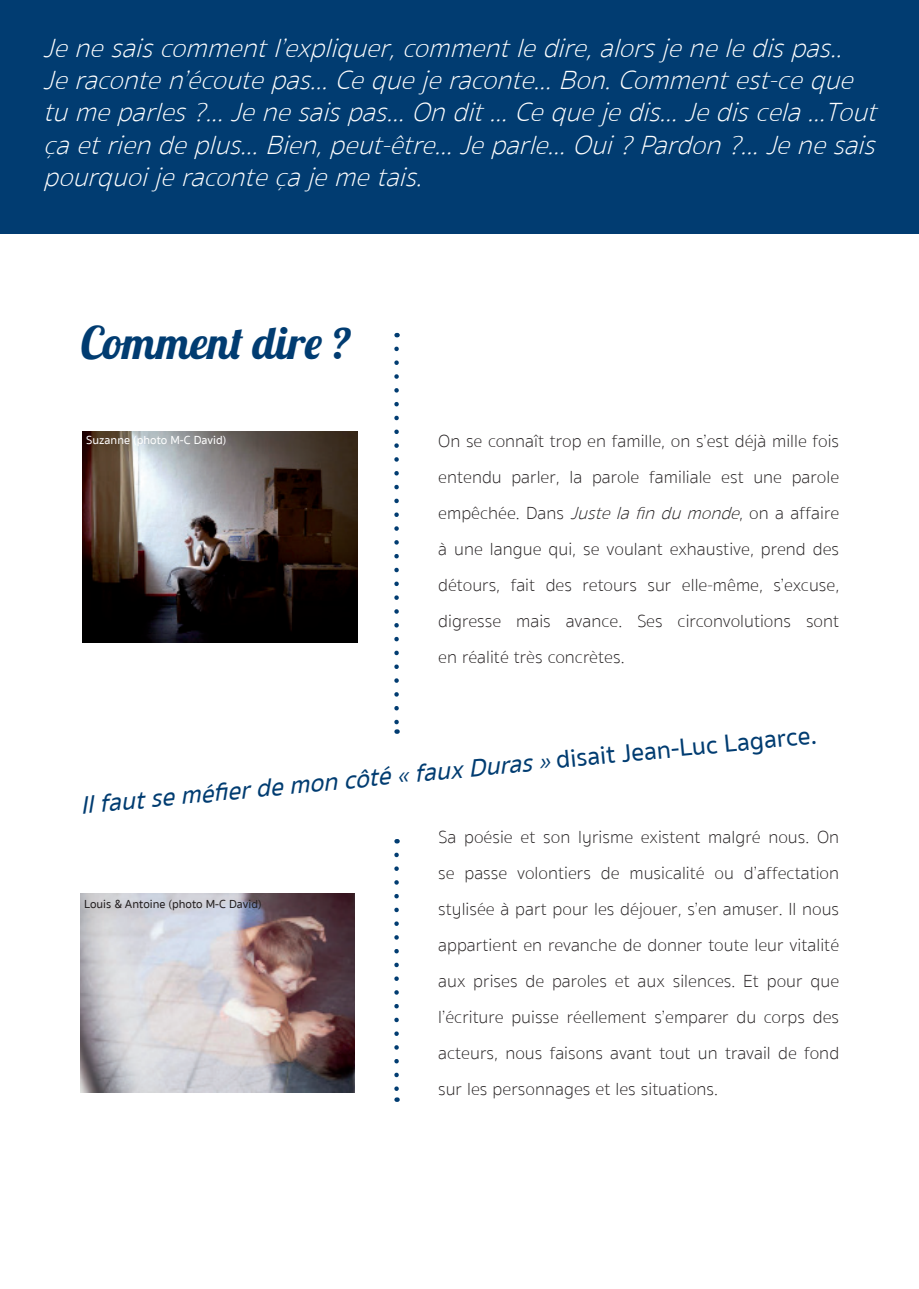
<style>
.page{position:relative;width:919px;height:1289px;background:#fff}
.page>*{position:absolute;margin:0;border:0;box-sizing:border-box;transform-origin:0 0}
.t1{font:45px "Lobster 1.4";color:#013c71}
.t2{font:italic 100 27px/32.4px "Sukhumvit Set";color:#fff}
.t3{font:italic 500 25.5px "Sukhumvit Set";color:#013c71}
.t4{font:100 18px/36px "Sukhumvit Set";color:#231f20;text-align:justify}
.t5{font:500 12px "Sukhumvit Set";color:#231f20}
.t6{font:500 12px "Sukhumvit Set";color:#fff}
.s1{font-style:italic}
.s2{font-style:normal}
</style>
<div class="page">
<img style="left:83px;top:432px;width:274px;height:211px">
<img style="left:81px;top:893px;width:274px;height:199px">
<div style="left:0;top:0;width:918px;height:234px;background:#013c71"></div>
<svg style="left:394px;top:349px;width:5px;height:384px"></svg>
<svg style="left:394px;top:854px;width:5px;height:247px"></svg>
<p class="t2" style="left:43px;top:32px;width:844px">Jenesaiscommentl’expliquer,commentledire,alorsjeneledispas..<br>Jeraconten’écoutepas…Cequejeraconte…Bon.Commentest-ceque tumeparles?...Jenesaispas…Ondit…Cequejedis…Jediscela…Tout çaetriendeplus…Bien,peut-être…Jeparle…Oui?Pardon?...Jenesais pourquoijeraconteçajemetais.</p>
<p class="t1" style="left:81px;top:314px;width:272px">Comment dire ?</p>
<p class="t6" style="left:86px;top:431px;width:142px">Suzanne (photo M-C David)</p>
<p class="t4" style="left:438px;top:423px;width:402px">On se connaît trop en famille, on s’est déjà mille fois entendu parler, la parole familiale est une parole empêchée. Dans <span class="s1">Justelafindumonde</span>, on a affaire à une langue qui, se voulant exhaustive, prend des détours, fait des retours sur elle-même, s’excuse, digresse mais avance. Ses circonvolutions sont en réalité très concrètes.</p>
<p class="t3" style="left:79px;top:790px;width:741px;rotate:-6deg">Il faut se méfi er de mon côté « faux Duras » <span class="s2">disait Jean-Luc Lagarce.</span></p>
<p class="t5" style="left:84px;top:895px;width:179px">Louis &amp; Antoine (photo M-C David)</p>
<p class="t4" style="left:438px;top:819px;width:402px">Sa poésie et son lyrisme existent malgré nous. On se passe volontiers de musicalité ou d’affectation stylisée à part pour les déjouer, s’en amuser. Il nous appartient en revanche de donner toute leur vitalité aux prises de paroles et aux silences. Et pour que l’écriture puisse réellement s’emparer du corps des acteurs, nous faisons avant tout un travail de fond sur les personnages et les situations.</p>
</div>
